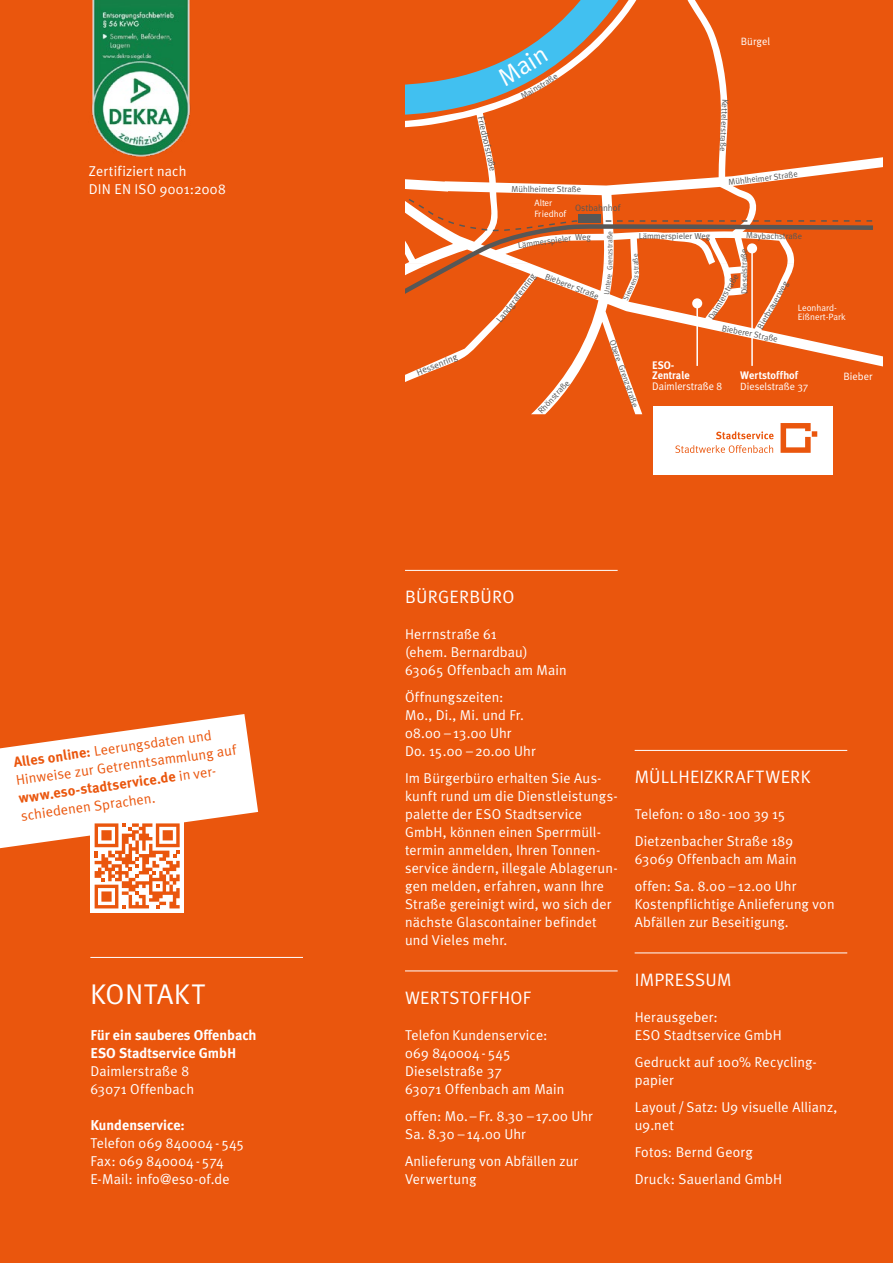
<style>
.page{position:relative;width:893px;height:1263px;background:#ea560d}
.page>*{position:absolute;margin:0;border:0;box-sizing:border-box;transform-origin:0 0}
.t1{font:28.5px "Meta Plus Normal";letter-spacing:.015em;color:#fff}
.t2{font:25.2px "Meta Plus Normal";color:#fff}
.t3{font:18px "Meta Plus Normal";letter-spacing:.015em;color:#fff}
.t4{font:14.25px/18px "Meta Plus Normal";letter-spacing:.01em;color:#fff}
.t5{font:14.25px/18px "Meta Plus Normal";color:#ea560d}
.t6{font:700 14.25px/18px "Meta Plus";color:#fff}
.t7{font:700 14.25px "Meta Plus";color:#ea560d}
.t8{font:700 10.95px/10.1px "Meta Plus";color:#fff;scale:.96 1}
.t9{font:10.95px "Meta Plus Normal";letter-spacing:-.005em;color:#fff;scale:.96 1}
.t10{font:10.65px "Meta Plus Normal";color:#fff}
.t11{font:10.5px "Meta Plus Normal";letter-spacing:-.005em;color:#fff}
.t12{font:9.15px "Meta Plus Normal";color:#575756}
.t13{font:9.15px/11.1px "Meta Plus Normal";color:#fff}
.t14{font:8.55px "Meta Plus Normal";color:#575756}
.t15{font:8.55px "Meta Plus Normal";color:#575756;scale:1.07 1}
.t16{font:7.5px "Meta Plus Normal";color:#575756}
.s1{font-family:"Meta Plus";font-weight:700}
.s2{font-family:"Meta Plus Normal";font-weight:400}
</style>
<div class="page">
<hr style="left:90px;top:957px;width:213px;height:1px;background:#fff">
<hr style="left:405px;top:570px;width:213px;height:1px;background:#fff">
<hr style="left:405px;top:970px;width:213px;height:1px;background:#fff">
<hr style="left:635px;top:750px;width:212px;height:1px;background:#fff">
<hr style="left:635px;top:952px;width:212px;height:1px;background:#fff">
<svg style="left:482px;top:0;width:400px;height:169px"></svg>
<svg style="left:531px;top:355px;width:351px;height:59px"></svg>
<svg style="left:405px;top:167px;width:469px;height:56px"></svg>
<svg style="left:405px;top:223px;width:472px;height:170px"></svg>
<div style="left:578px;top:214px;width:23px;height:9px;background:#575756"></div>
<svg style="left:405px;top:0;width:271px;height:143px"></svg>
<hr style="left:696px;top:305px;width:2px;height:61px;background:#fff">
<hr style="left:751px;top:248px;width:2px;height:118px;background:#fff">
<img style="left:91px;top:0;width:100px;height:157px">
<div style="left:653px;top:407px;width:179px;height:68px;background:#fff"></div>
<svg style="left:781px;top:423px;width:36px;height:30px"></svg>
<svg style="left:716px;top:431px;width:58px;height:8px"></svg>
<svg style="left:675px;top:445px;width:98px;height:8px"></svg>
<div style="left:90px;top:819px;width:94px;height:94px;background:linear-gradient(to right,#fff,#fff)"></div>
<svg style="left:0;top:714px;width:258px;height:194px"></svg>
<p class="t4" style="left:89px;top:161px;width:138px">Zertifiziert nach<br>DIN EN ISO 9001:2008</p>
<p class="t5" style="left:12px;top:753px;width:224px;rotate:-8deg"><span class="s1">Alles online:</span> Leerungsdaten und<br>Hinweise zur Getrenntsammlung auf</p>
<p class="t7" style="left:18px;top:790px;width:204px;rotate:-8deg">www.eso-stadtservice.de <span class="s2">in ver-</span></p>
<p class="t5" style="left:20px;top:807px;width:137px;rotate:-8deg">schiedenen Sprachen.</p>
<h1 class="t1" style="left:90px;top:977px;width:117px">KONTAKT</h1>
<p class="t6" style="left:90px;top:1026px;width:168px">Für ein sauberes Offenbach<br>ESO Stadtservice GmbH</p>
<p class="t4" style="left:90px;top:1061px;width:105px">Daimlerstraße 8<br>63071 Offenbach</p>
<p class="t6" style="left:90px;top:1115px;width:96px">Kundenservice:</p>
<p class="t4" style="left:90px;top:1133px;width:155px">Telefon 069 840004 - 545<br>Fax: 069 840004-574<br>E-Mail: info@eso-of.de</p>
<p class="t12" style="left:415px;top:368px;width:45px;rotate:-22deg">Hessenring</p>
<h2 class="t2" style="left:493px;top:67px;width:54px;rotate:-32deg">Main</h2>
<p class="t14" style="left:519px;top:93px;width:43px;rotate:-31deg">Mainstraße</p>
<p class="t12" style="left:486px;top:115px;width:58px;rotate:77deg">Friedhofstraße</p>
<p class="t14" style="left:511px;top:184px;width:71px">Mühlheimer Straße</p>
<p class="t13" style="left:534px;top:197px;width:33px">Alter<br>Friedhof</p>
<p class="t12" style="left:575px;top:202px;width:47px">Ostbahnhof</p>
<p class="t10" style="left:741px;top:36px;width:31px">Bürgel</p>
<p class="t15" style="left:730px;top:99px;width:51px;rotate:93deg">Kettelerstraße</p>
<p class="t14" style="left:728px;top:177px;width:71px;rotate:-7deg">Mühlheimer Straße</p>
<p class="t16" style="left:605px;top:270px;width:40px;rotate:-90deg">Grenzstraße</p>
<p class="t16" style="left:602px;top:294px;width:23px;rotate:-82deg">Untere</p>
<p class="t14" style="left:639px;top:231px;width:73px">Lämmerspieler Weg</p>
<p class="t14" style="left:746px;top:231px;width:58px">Maybachstraße</p>
<p class="t14" style="left:706px;top:316px;width:53px;rotate:-60deg">Daimlerstraße</p>
<p class="t14" style="left:575px;top:232px;width:17px">Weg</p>
<p class="t14" style="left:517px;top:241px;width:55px;rotate:-8deg">Lämmerspieler</p>
<p class="t14" style="left:740px;top:294px;width:47px;rotate:-91deg">Dieselstraße</p>
<p class="t14" style="left:723px;top:323px;width:58px;rotate:12deg">Bieberer Straße</p>
<p class="t16" style="left:632px;top:274px;width:22px;rotate:-93deg">straße</p>
<p class="t14" style="left:547px;top:271px;width:58px;rotate:21deg">Bieberer Straße</p>
<p class="t12" style="left:494px;top:318px;width:60px;rotate:-53deg">Landgrafenring</p>
<p class="t16" style="left:621px;top:298px;width:28px;rotate:-65deg">Siemens</p>
<p class="t14" style="left:617px;top:339px;width:72px;rotate:71deg">Obere Grenzstraße</p>
<p class="t14" style="left:755px;top:326px;width:55px;rotate:-60deg">Bierbrauerweg</p>
<p class="t13" style="left:798px;top:303px;width:49px;line-height:9.6px">Leonhard-<br>Eißnert-Park</p>
<p class="t8" style="left:652px;top:360px;width:41px">ESO-<br>Zentrale</p>
<p class="t9" style="left:652px;top:380px;width:74px">Daimlerstraße 8</p>
<p class="t8" style="left:740px;top:370px;width:62px">Wertstoffhof</p>
<p class="t10" style="left:844px;top:370px;width:31px">Bieber</p>
<p class="t14" style="left:536px;top:409px;width:43px;rotate:-47deg">Rhönstraße</p>
<p class="t11" style="left:740px;top:380px;width:70px">Dieselstraße 37</p>
<p class="t3" style="left:405px;top:586px;width:111px">BÜRGERBÜRO</p>
<p class="t4" style="left:405px;top:625px;width:163px">Herrnstraße 61<br>(ehem. Bernardbau)<br>63065 Offenbach am Main</p>
<p class="t4" style="left:405px;top:688px;width:132px">Öffnungszeiten:<br>Mo., Di., Mi. und Fr.<br>08.00 – 13.00 Uhr<br>Do. 15.00 – 20.00 Uhr</p>
<p class="t4" style="left:405px;top:769px;width:214px">Im Bürgerbüro erhalten Sie Aus&shy;kunft rund um die Dienstleistungs&shy;palette der ESO Stadtservice<br>GmbH, können einen Sperrmüll&shy;termin anmelden, Ihren Tonnen&shy;service ändern, illegale Ablagerun&shy;gen melden, erfahren, wann Ihre<br>Straße gereinigt wird, wo sich der nächste Glascontainer befindet und Vieles mehr.</p>
<p class="t3" style="left:405px;top:987px;width:127px">WERTSTOFFHOF</p>
<p class="t4" style="left:405px;top:1025px;width:161px">Telefon Kundenservice:<br>069 840004-545<br>Dieselstraße 37<br>63071 Offenbach am Main</p>
<p class="t4" style="left:405px;top:1106px;width:189px">offen: Mo. – Fr. 8.30 – 17.00 Uhr<br>Sa. 8.30 – 14.00 Uhr</p>
<p class="t4" style="left:405px;top:1151px;width:175px">Anlieferung von Abfällen zur<br>Verwertung</p>
<p class="t3" style="left:635px;top:766px;width:177px">MÜLLHEIZKRAFTWERK</p>
<p class="t4" style="left:635px;top:800px;width:160px;line-height:27px">Telefon: 0 180 - 100 39 15<br>Dietzenbacher Straße 189</p>
<p class="t4" style="left:635px;top:845px;width:163px;line-height:27px">63069 Offenbach am Main offen: Sa. 8.00 – 12.00 Uhr</p>
<p class="t4" style="left:635px;top:895px;width:201px">Kostenpflichtige Anlieferung von<br>Abfällen zur Beseitigung.</p>
<p class="t3" style="left:635px;top:969px;width:98px">IMPRESSUM</p>
<p class="t4" style="left:635px;top:1007px;width:149px">Herausgeber:<br>ESO Stadtservice GmbH</p>
<p class="t4" style="left:635px;top:1052px;width:182px">Gedruckt auf 100% Recycling&shy;papier</p>
<p class="t4" style="left:635px;top:1097px;width:204px">Layout /Satz: U9 visuelle Allianz, u9.net</p>
<p class="t4" style="left:635px;top:1138px;width:149px;line-height:27px">Fotos: Bernd Georg<br>Druck: Sauerland GmbH</p>
</div>
